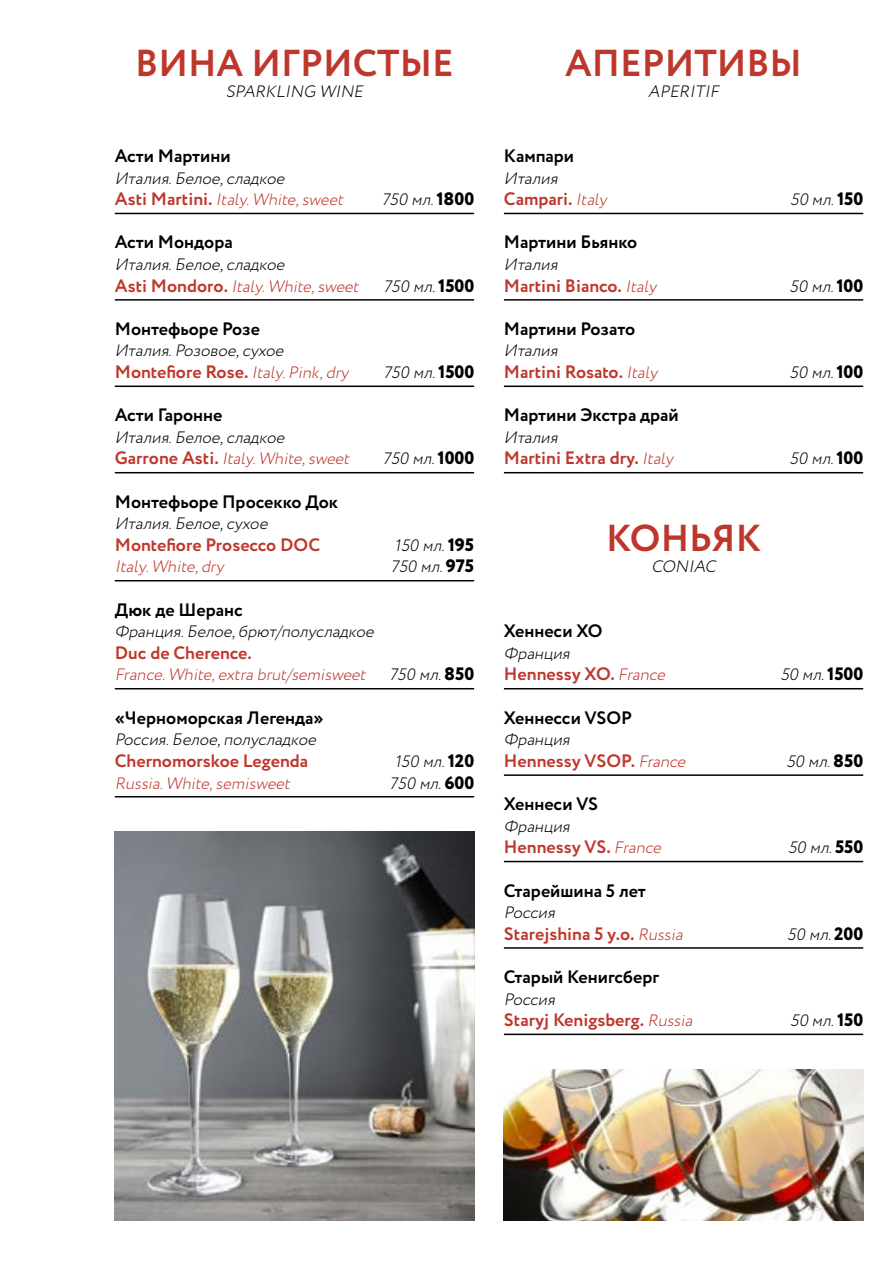
<style>
.page{position:relative;width:893px;height:1263px;background:#fff}
.page>*{position:absolute;margin:0;border:0;box-sizing:border-box;transform-origin:0 0}
.t1{font:700 37.5px "Circe";color:#be372c}
.t2{font:700 18px "Circe";color:#be372c}
.t3{font:700 18px "Circe";color:#000}
.t4{font:italic 300 16.5px/21.6px "Circe";color:#000}
.t5{font:italic 300 16.5px "Circe";color:#be372c}
.s1{font-weight:700;font-style:normal;font-size:18px;color:#be372c}
.s2{color:#be372c}
.s3{font-weight:300;font-style:italic;font-size:16.5px}
.s4{font-weight:800;font-style:normal;font-size:18px}
</style>
<div class="page">
<hr style="left:115px;top:213px;width:359px;height:1px;background:#000">
<hr style="left:115px;top:299px;width:359px;height:2px;background:#000">
<hr style="left:115px;top:386px;width:359px;height:1px;background:#000">
<hr style="left:115px;top:472px;width:359px;height:1px;background:#000">
<hr style="left:115px;top:580px;width:359px;height:1px;background:#000">
<hr style="left:115px;top:688px;width:359px;height:1px;background:#000">
<hr style="left:115px;top:796px;width:359px;height:1px;background:#000">
<hr style="left:504px;top:213px;width:359px;height:1px;background:#000">
<hr style="left:504px;top:299px;width:359px;height:2px;background:#000">
<hr style="left:504px;top:386px;width:359px;height:1px;background:#000">
<hr style="left:504px;top:472px;width:359px;height:1px;background:#000">
<hr style="left:504px;top:688px;width:359px;height:1px;background:#000">
<hr style="left:504px;top:774px;width:359px;height:2px;background:#000">
<hr style="left:504px;top:861px;width:359px;height:1px;background:#000">
<hr style="left:504px;top:947px;width:359px;height:2px;background:#000">
<hr style="left:504px;top:1034px;width:359px;height:1px;background:#000">
<img style="left:504px;top:1069px;width:359px;height:151px">
<img style="left:115px;top:831px;width:359px;height:389px">
<h1 class="t1" style="left:135px;top:38px;width:320px">ВИНА ИГРИСТЫЕ</h1>
<p class="t4" style="left:226px;top:81px;width:143px">SPARKLING WINE</p>
<h1 class="t1" style="left:565px;top:38px;width:238px">АПЕРИТИВЫ</h1>
<p class="t4" style="left:648px;top:81px;width:76px">APERITIF</p>
<p class="t3" style="left:115px;top:144px;width:117px">Асти Мартини</p>
<p class="t4" style="left:115px;top:168px;width:234px">Италия.Белое,сладкое<br><span class="s1">As t i M a rt i n i .</span> <span class="s2">Italy.White,sweet</span></p>
<p class="t3" style="left:115px;top:230px;width:119px">Асти Мондора</p>
<p class="t4" style="left:115px;top:254px;width:249px">Италия.Белое,сладкое<br><span class="s1">As t i M o n d o ro .</span> <span class="s2">Italy.White,sweet</span></p>
<p class="t3" style="left:115px;top:317px;width:147px">Монтефьоре Розе</p>
<p class="t4" style="left:115px;top:340px;width:174px">Италия.Розовое,сухое</p>
<p class="t2" style="left:115px;top:360px;width:239px">Montefiore Rose. <span class="s3">Italy.Pink,dry</span></p>
<p class="t3" style="left:115px;top:403px;width:109px">Асти Гаронне</p>
<p class="t4" style="left:115px;top:427px;width:240px">Италия.Белое,сладкое<br><span class="s1">G a rro n e As t i .</span> <span class="s2">Italy.White,sweet</span></p>
<p class="t3" style="left:115px;top:489px;width:225px">Монтефьоре Просекко Док</p>
<p class="t4" style="left:115px;top:513px;width:158px">Италия.Белое,сухое</p>
<p class="t2" style="left:115px;top:533px;width:207px">Montefiore Prosecco DOC</p>
<p class="t5" style="left:115px;top:556px;width:114px">Italy.White,dry</p>
<p class="t3" style="left:115px;top:597px;width:130px">Дюк де Шеранс</p>
<p class="t4" style="left:115px;top:621px;width:265px">Франция.Белое,брют/полусладкое</p>
<p class="t2" style="left:115px;top:641px;width:139px">Duc de Cherence.</p>
<p class="t5" style="left:115px;top:664px;width:256px">France.White,extra brut/semisweet</p>
<p class="t3" style="left:115px;top:705px;width:210px">«Черноморская Легенда»</p>
<p class="t4" style="left:115px;top:729px;width:207px">Россия.Белое,полусладкое</p>
<p class="t2" style="left:115px;top:749px;width:195px">Chernomorskoe Legenda</p>
<p class="t5" style="left:115px;top:772px;width:181px">Russia.White,semisweet</p>
<p class="t4" style="left:382px;top:189px;width:94px">750 мл.<span class="s4">1 800</span></p>
<p class="t4" style="left:383px;top:276px;width:92px">750 мл.<span class="s4">1 500</span></p>
<p class="t4" style="left:383px;top:362px;width:92px">750 мл.<span class="s4">1 500</span></p>
<p class="t4" style="left:383px;top:448px;width:93px">750 мл.<span class="s4">1 000</span></p>
<p class="t4" style="left:391px;top:535px;width:85px">150 мл.<span class="s4">1 95<br></span>750 мл.<span class="s4">975</span></p>
<p class="t4" style="left:389px;top:664px;width:86px">750 мл.<span class="s4">850</span></p>
<p class="t4" style="left:390px;top:751px;width:86px;text-align:center">150 мл.<span class="s4">1 20<br></span>750 мл.<span class="s4">600</span></p>
<p class="t3" style="left:504px;top:144px;width:72px">Кампари</p>
<p class="t4" style="left:504px;top:168px;width:59px">Италия</p>
<p class="t2" style="left:504px;top:187px;width:108px">Campari. <span class="s3">Italy</span></p>
<p class="t3" style="left:504px;top:230px;width:135px">Мартини Бьянко</p>
<p class="t4" style="left:504px;top:254px;width:59px">Италия</p>
<p class="t2" style="left:504px;top:273px;width:158px">Martini Bianco. <span class="s3">Italy</span></p>
<p class="t3" style="left:504px;top:317px;width:133px">Мартини Розато</p>
<p class="t4" style="left:504px;top:340px;width:59px">Италия</p>
<p class="t2" style="left:504px;top:360px;width:159px">Martini Rosato. <span class="s3">Italy</span></p>
<p class="t3" style="left:504px;top:403px;width:176px">Мартини Экстра драй</p>
<p class="t4" style="left:504px;top:427px;width:59px">Италия</p>
<p class="t2" style="left:504px;top:446px;width:175px">Martini Extra dry. <span class="s3">Italy</span></p>
<p class="t4" style="left:790px;top:189px;width:75px">50 мл.<span class="s4">1 50</span></p>
<p class="t4" style="left:789px;top:276px;width:75px">50 мл.<span class="s4">1 00</span></p>
<p class="t4" style="left:789px;top:362px;width:75px">50 мл.<span class="s4">1 00</span></p>
<p class="t4" style="left:789px;top:448px;width:75px">50 мл.<span class="s4">1 00</span></p>
<h1 class="t1" style="left:606px;top:513px;width:156px">КОНЬЯК</h1>
<p class="t4" style="left:651px;top:556px;width:70px">CONIAC</p>
<p class="t3" style="left:504px;top:619px;width:100px">Хеннеси ХО</p>
<p class="t4" style="left:504px;top:643px;width:71px">Франция</p>
<p class="t2" style="left:504px;top:662px;width:167px">Hennessy XO. <span class="s3">France</span></p>
<p class="t3" style="left:504px;top:705px;width:130px">Хеннесси VSOP</p>
<p class="t4" style="left:504px;top:729px;width:71px">Франция</p>
<p class="t2" style="left:504px;top:749px;width:187px">Hennessy VSOP. <span class="s3">France</span></p>
<p class="t3" style="left:504px;top:792px;width:96px">Хеннеси VS</p>
<p class="t4" style="left:504px;top:816px;width:71px">Франция</p>
<p class="t2" style="left:504px;top:835px;width:163px">Hennessy VS. <span class="s3">France</span></p>
<p class="t3" style="left:504px;top:878px;width:144px">Старейшина 5 лет</p>
<p class="t4" style="left:504px;top:902px;width:57px">Россия</p>
<p class="t2" style="left:504px;top:921px;width:184px">Starejshina 5 y.o. <span class="s3">Russia</span></p>
<p class="t3" style="left:504px;top:965px;width:157px">Старый Кенигсберг</p>
<p class="t4" style="left:504px;top:988px;width:57px">Россия</p>
<p class="t2" style="left:504px;top:1008px;width:194px">Staryj Kenigsberg. <span class="s3">Russia</span></p>
<p class="t4" style="left:780px;top:664px;width:84px">50 мл.<span class="s4">1500</span></p>
<p class="t4" style="left:786px;top:751px;width:78px">50 мл.<span class="s4">850</span></p>
<p class="t4" style="left:788px;top:837px;width:77px">50 мл.<span class="s4">550</span></p>
<p class="t4" style="left:787px;top:924px;width:77px">50 мл.<span class="s4">200</span></p>
<p class="t4" style="left:790px;top:1010px;width:75px">50 мл.<span class="s4">1 50</span></p>
</div>
